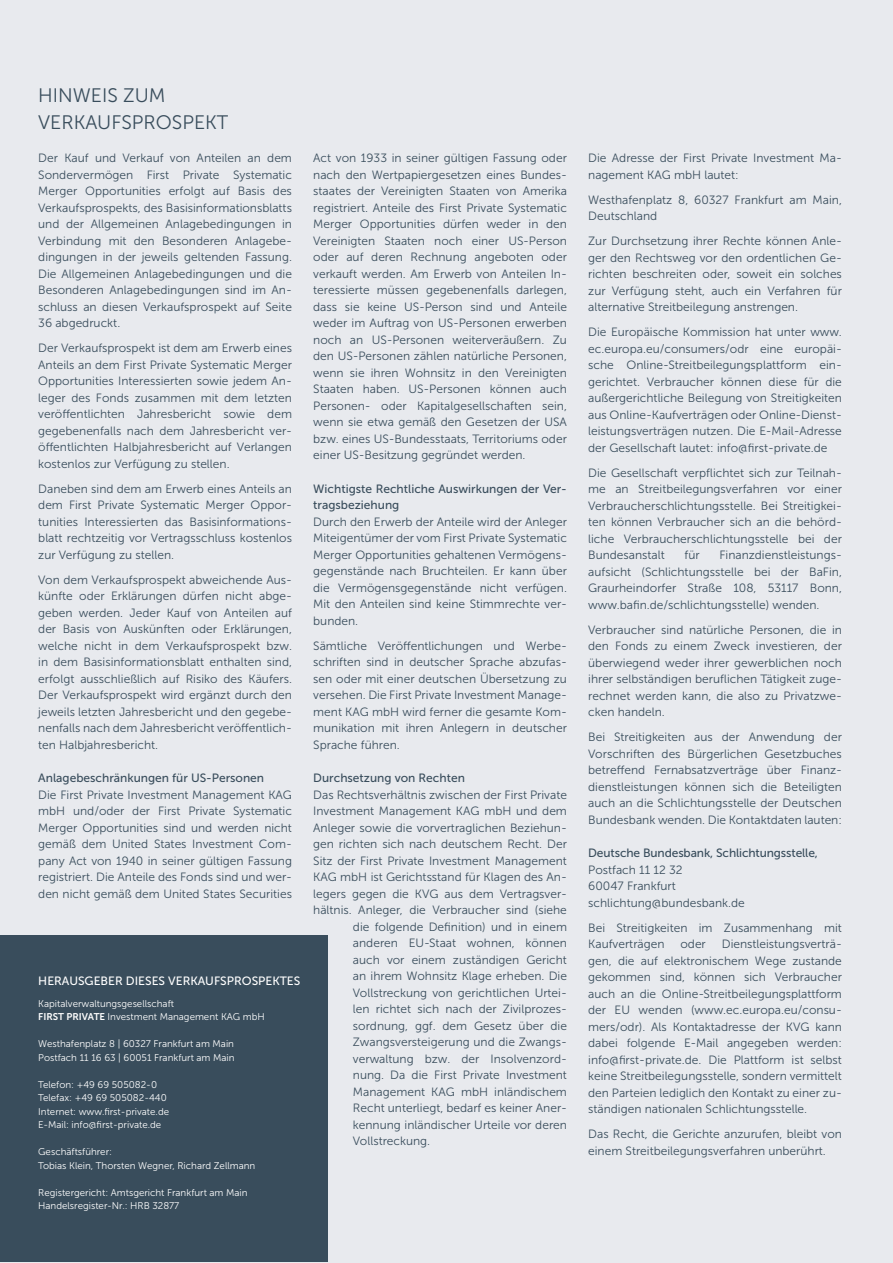
<style>
.page{position:relative;width:893px;height:1263px;background:#e8eaee}
.page>*{position:absolute;margin:0;border:0;box-sizing:border-box;transform-origin:0 0}
.t1{font:19.5px/27px "Museo Sans 300";color:#394d5c}
.t2{font:12px/16.5px "Museo Sans 300";color:#394d5c;text-align:justify}
.t3{font:12px/16.5px "Museo Sans 500";color:#394d5c}
.t4{font:12px "Museo Sans 500";color:#fff}
.t5{font:9.75px/13.5px "Museo Sans 300";color:#fff}
.s1{font-family:"Museo Sans 700"}
</style>
<div class="page">
<div style="left:0;top:935px;width:327px;height:327px;background:#394d5c"></div>
<h1 class="t1" style="left:38px;top:82px;width:192px">HINWEIS ZUM<br>VERKAUFSPROSPEKT</h1>
<p class="t2" style="left:38px;top:150px;width:255px">Der Kauf und Verkauf von Anteilen an dem Sondervermögen First Private Systematic Merger Opportunities erfolgt auf Basis des Verkaufsprospekts, des Basisinformationsblatts und der Allgemeinen Anlagebedingungen in Verbindung mit den Besonderen Anlagebe&shy;dingungen in der jeweils geltenden Fassung.<br>Die Allgemeinen Anlagebedingungen und die Besonderen Anlagebedingungen sind im An&shy;schluss an diesen Verkaufsprospekt auf Seite 36 abgedruckt.</p>
<p class="t2" style="left:38px;top:340px;width:255px">Der Verkaufsprospekt ist dem am Erwerb eines Anteils an dem First Private Systematic Merger Opportunities Interessierten sowie jedem An&shy;leger des Fonds zusammen mit dem letzten veröffentlichten Jahresbericht sowie dem gegebenenfalls nach dem Jahresbericht ver&shy;öffentlichten Halbjahresbericht auf Verlangen kostenlos zur Verfügung zu stellen.</p>
<p class="t2" style="left:38px;top:480px;width:255px">Daneben sind dem am Erwerb eines Anteils an dem First Private Systematic Merger Oppor&shy;tunities Interessierten das Basisinformations&shy;blatt rechtzeitig vor Vertragsschluss kostenlos zur Verfügung zu stellen.</p>
<p class="t2" style="left:38px;top:571px;width:255px">Von dem Verkaufsprospekt abweichende Aus&shy;künfte oder Erklärungen dürfen nicht abge&shy;geben werden. Jeder Kauf von Anteilen auf der Basis von Auskünften oder Erklärungen, welche nicht in dem Verkaufsprospekt bzw. in dem Basisinformationsblatt enthalten sind, erfolgt ausschließlich auf Risiko des Käufers.<br>Der Verkaufsprospekt wird ergänzt durch den jeweils letzten Jahresbericht und den gegebe&shy;nenfalls nach dem Jahresbericht veröffentlich&shy;ten Halbjahresbericht.</p>
<p class="t3" style="left:38px;top:770px;width:227px">Anlagebeschränkungen für US-Personen</p>
<p class="t2" style="left:38px;top:786px;width:255px">Die First Private Investment Management KAG mbH und/oder der First Private Systematic Merger Opportunities sind und werden nicht gemäß dem United States Investment Com&shy;pany Act von 1940 in seiner gültigen Fassung registriert. Die Anteile des Fonds sind und wer&shy;den nicht gemäß dem United States Securities</p>
<p class="t4" style="left:38px;top:974px;width:264px">HERAUSGEBER DIESES VERKAUFSPROSPEKTES</p>
<p class="t5" style="left:38px;top:997px;width:228px">Kapitalverwaltungsgesellschaft<br><span class="s1">FIRST PRIVATE</span> Investment Management KAG mbH</p>
<p class="t5" style="left:38px;top:1037px;width:198px">Westhafenplatz 8 | 60327 Frankfurt am Main<br>Postfach 11 16 63 | 60051 Frankfurt am Main</p>
<p class="t5" style="left:38px;top:1078px;width:132px">Telefon: +49 69 505082-0<br>Telefax: +49 69 505082-440<br>Internet: www.first-private.de<br>E-Mail: info@first-private.de</p>
<p class="t5" style="left:38px;top:1145px;width:219px">Geschäftsführer:<br>Tobias Klein, Thorsten Wegner, Richard Zellmann</p>
<p class="t5" style="left:38px;top:1186px;width:211px">Registergericht: Amtsgericht Frankfurt am Main<br>Handelsregister-Nr.: HRB 32877</p>
<p class="t2" style="left:313px;top:150px;width:255px">Act von 1933 in seiner gültigen Fassung oder nach den Wertpapiergesetzen eines Bundes&shy;staates der Vereinigten Staaten von Amerika registriert. Anteile des First Private Systematic Merger Opportunities dürfen weder in den Vereinigten Staaten noch einer US-Person oder auf deren Rechnung angeboten oder verkauft werden. Am Erwerb von Anteilen In&shy;teressierte müssen gegebenenfalls darlegen, dass sie keine US-Person sind und Anteile weder im Auftrag von US-Personen erwerben noch an US-Personen weiterveräußern. Zu den US-Personen zählen natürliche Personen, wenn sie ihren Wohnsitz in den Vereinigten Staaten haben. US-Personen können auch Personen- oder Kapitalgesellschaften sein, wenn sie etwa gemäß den Gesetzen der USA bzw. eines US-Bundesstaats, Territoriums oder einer US-Besitzung gegründet werden.</p>
<p class="t3" style="left:313px;top:480px;width:255px">Wichtigste Rechtliche Auswirkungen der Ver&shy;tragsbeziehung</p>
<p class="t2" style="left:313px;top:513px;width:255px">Durch den Erwerb der Anteile wird der Anleger Miteigentümer der vom First Private Systematic Merger Opportunities gehaltenen Vermögens&shy;gegenstände nach Bruchteilen. Er kann über die Vermögensgegenstände nicht verfügen.<br>Mit den Anteilen sind keine Stimmrechte ver&shy;bunden.</p>
<p class="t2" style="left:313px;top:637px;width:255px">Sämtliche Veröffentlichungen und Werbe&shy;schriften sind in deutscher Sprache abzufas&shy;sen oder mit einer deutschen Übersetzung zu versehen. Die First Private Investment Manage&shy;ment KAG mbH wird ferner die gesamte Kom&shy;munikation mit ihren Anlegern in deutscher Sprache führen.</p>
<p class="t3" style="left:313px;top:770px;width:153px">Durchsetzung von Rechten</p>
<p class="t2" style="left:313px;top:786px;width:255px">Das Rechtsverhältnis zwischen der First Private</p>
<p class="t2" style="left:313px;top:803px;width:255px">Investment Management KAG mbH und dem</p>
<p class="t2" style="left:313px;top:819px;width:255px">Anleger sowie die vorvertraglichen Beziehun-</p>
<p class="t2" style="left:313px;top:836px;width:255px">gen richten sich nach deutschem Recht. Der</p>
<p class="t2" style="left:313px;top:852px;width:255px">Sitz der First Private Investment Management</p>
<p class="t2" style="left:313px;top:869px;width:255px">KAG mbH ist Gerichtsstand für Klagen des An-</p>
<p class="t2" style="left:313px;top:885px;width:255px">legers gegen die KVG aus dem Vertragsver-</p>
<p class="t2" style="left:313px;top:902px;width:255px">hältnis. Anleger, die Verbraucher sind (siehe</p>
<p class="t2" style="left:353px;top:918px;width:216px">die folgende Definition) und in einem</p>
<p class="t2" style="left:353px;top:935px;width:216px">anderen EU-Staat wohnen, können</p>
<p class="t2" style="left:353px;top:951px;width:216px">auch vor einem zuständigen Gericht</p>
<p class="t2" style="left:353px;top:968px;width:216px">an ihrem Wohnsitz Klage erheben. Die</p>
<p class="t2" style="left:353px;top:984px;width:216px">Vollstreckung von gerichtlichen Urtei-</p>
<p class="t2" style="left:353px;top:1001px;width:216px">len richtet sich nach der Zivilprozes-</p>
<p class="t2" style="left:353px;top:1017px;width:216px">sordnung, ggf. dem Gesetz über die</p>
<p class="t2" style="left:353px;top:1034px;width:216px">Zwangsversteigerung und die Zwangs-</p>
<p class="t2" style="left:353px;top:1050px;width:216px">verwaltung bzw. der Insolvenzord-</p>
<p class="t2" style="left:353px;top:1067px;width:216px">nung. Da die First Private Investment</p>
<p class="t2" style="left:353px;top:1083px;width:216px">Management KAG mbH inländischem</p>
<p class="t2" style="left:353px;top:1100px;width:216px">Recht unterliegt, bedarf es keiner Aner-</p>
<p class="t2" style="left:353px;top:1116px;width:216px">kennung inländischer Urteile vor deren</p>
<p class="t2" style="left:353px;top:1133px;width:79px">Vollstreckung.</p>
<p class="t2" style="left:588px;top:150px;width:255px">Die Adresse der First Private Investment Ma&shy;nagement KAG mbH lautet:</p>
<p class="t2" style="left:588px;top:191px;width:255px">Westhafenplatz 8, 60327 Frankfurt am Main,<br>Deutschland</p>
<p class="t2" style="left:588px;top:233px;width:255px">Zur Durchsetzung ihrer Rechte können Anle&shy;ger den Rechtsweg vor den ordentlichen Ge&shy;richten beschreiten oder, soweit ein solches zur Verfügung steht, auch ein Verfahren für alternative Streitbeilegung anstrengen.</p>
<p class="t2" style="left:588px;top:324px;width:255px">Die Europäische Kommission hat unter www. ec.europa.eu/consumers/odr eine europäi&shy;sche Online-Streitbeilegungsplattform ein&shy;gerichtet. Verbraucher können diese für die außergerichtliche Beilegung von Streitigkeiten aus Online-Kaufverträgen oder Online-Dienst&shy;leistungsverträgen nutzen. Die E-Mail-Adresse der Gesellschaft lautet: info@first-private.de</p>
<p class="t2" style="left:588px;top:464px;width:255px">Die Gesellschaft verpflichtet sich zur Teilnah&shy;me an Streitbeilegungsverfahren vor einer Verbraucherschlichtungsstelle. Bei Streitigkei&shy;ten können Verbraucher sich an die behörd&shy;liche Verbraucherschlichtungsstelle bei der Bundesanstalt</p>
<p class="t2" style="left:684px;top:547px;width:17px">für</p>
<p class="t2" style="left:588px;top:547px;width:255px;text-indent:131px">Finanzdienstleistungs&shy;aufsicht (Schlichtungsstelle bei der BaFin, Graurheindorfer Straße 108, 53117 Bonn, www.bafin.de/schlichtungsstelle) wenden.</p>
<p class="t2" style="left:588px;top:621px;width:255px">Verbraucher sind natürliche Personen, die in den Fonds zu einem Zweck investieren, der überwiegend weder ihrer gewerblichen noch ihrer selbständigen beruflichen Tätigkeit zuge&shy;rechnet werden kann, die also zu Privatzwe&shy;cken handeln.</p>
<p class="t2" style="left:588px;top:729px;width:255px">Bei Streitigkeiten aus der Anwendung der Vorschriften des Bürgerlichen Gesetzbuches betreffend Fernabsatzverträge über Finanz&shy;dienstleistungen können sich die Beteiligten auch an die Schlichtungsstelle der Deutschen Bundesbank wenden. Die Kontaktdaten lauten:</p>
<p class="t3" style="left:588px;top:845px;width:231px">Deutsche Bundesbank, Schlichtungsstelle,</p>
<p class="t2" style="left:588px;top:861px;width:158px;text-align:left">Postfach 11 12 32<br>60047 Frankfurt schlichtung@bundesbank.de</p>
<p class="t2" style="left:588px;top:919px;width:255px">Bei Streitigkeiten im Zusammenhang mit<br>Kaufverträgen</p>
<p class="t2" style="left:588px;top:936px;width:255px;text-indent:134px">Dienstleistungsverträ&shy;gen, die auf elektronischem Wege zustande gekommen sind, können sich Verbraucher auch an die Online-Streitbeilegungsplattform der EU wenden (www.ec.europa.eu/consu&shy;mers/odr). Als Kontaktadresse der KVG kann dabei folgende E-Mail angegeben werden: info@first-private.de. Die Plattform ist selbst keine Streitbeilegungsstelle, sondern vermittelt den Parteien lediglich den Kontakt zu einer zu&shy;ständigen nationalen Schlichtungsstelle.</p>
<p class="t2" style="left:588px;top:1126px;width:255px">Das Recht, die Gerichte anzurufen, bleibt von einem Streitbeilegungsverfahren unberührt.</p>
<p class="t2" style="left:680px;top:936px;width:27px">oder</p>
</div>
